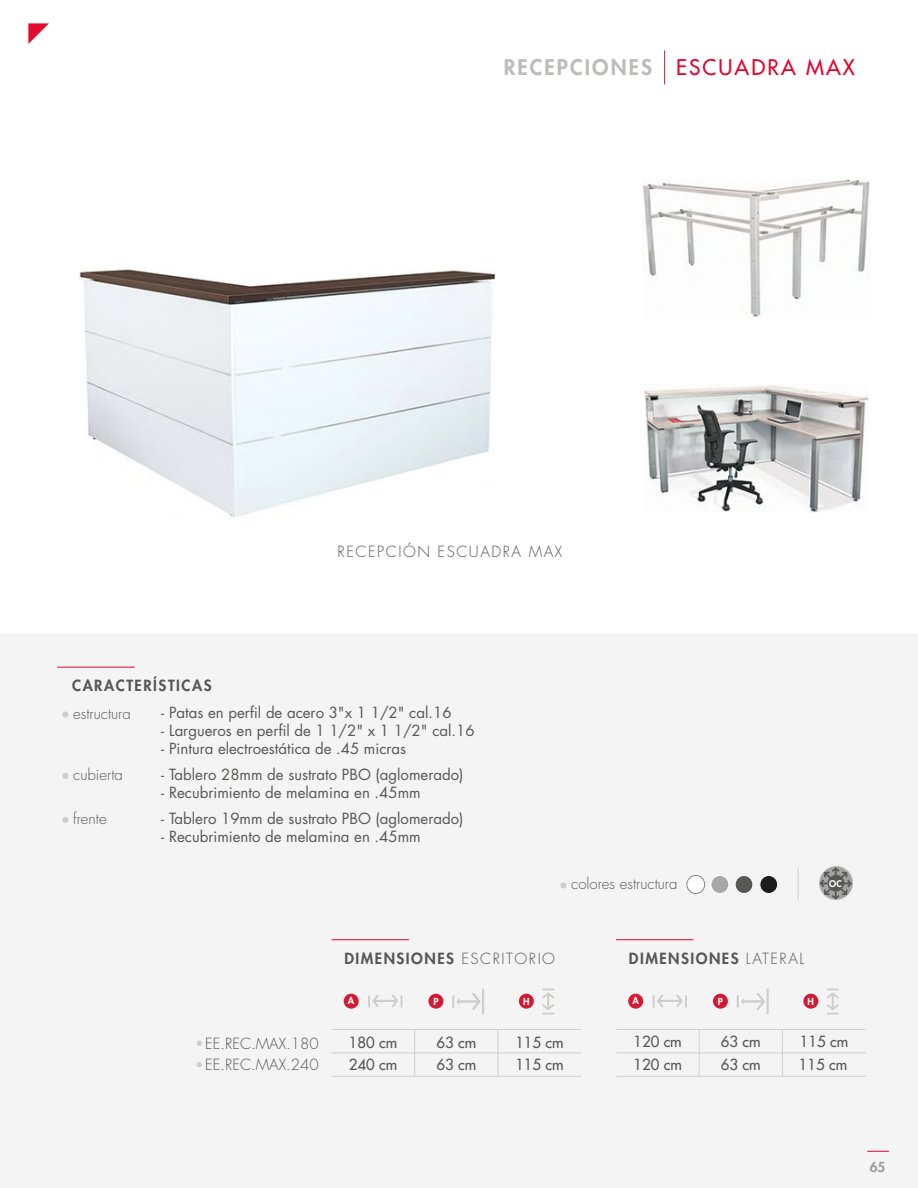
<style>
.page{position:relative;width:918px;height:1188px;background:#fff}
.page>*{position:absolute;margin:0;border:0;box-sizing:border-box;transform-origin:0 0}
.t1{font:800 21px "Futura Std";letter-spacing:.1em;color:#bcbcbb}
.t2{font:15px "Futura Std";color:#575756}
.t3{font:300 15px "Futura Std";color:#575756}
.t4{font:500 15px "Futura Std";color:#575756}
.t5{font:800 15px "Futura Std";letter-spacing:.1em;color:#575756}
.t6{font:300 15px "Futura Std";letter-spacing:.1em;color:#575756}
.t7{font:800 13.5px "Futura Std";color:#9d9d9c}
.t8{font:800 9.45px "Futura Std";color:#fff}
.t9{font:800 9px "Futura Std";color:#fff}
.s1{font-weight:500;color:#e4032c}
.s2{font-weight:300}
</style>
<div class="page">
<div style="left:0;top:635px;width:918px;height:553px;background:#f4f4f4"></div>
<hr style="left:664px;top:50px;width:1px;height:34px;background:#d61c34">
<hr style="left:332px;top:1076px;width:249px;height:1px;background:#d0d0d0">
<svg style="left:197px;top:1062px;width:5px;height:5px"></svg>
<hr style="left:616px;top:939px;width:78px;height:1px;background:#e4032c">
<hr style="left:616px;top:1076px;width:250px;height:1px;background:#d0d0d0">
<hr style="left:616px;top:1029px;width:250px;height:1px;background:#d0d0d0">
<hr style="left:616px;top:1053px;width:250px;height:1px;background:#d0d0d0">
<hr style="left:699px;top:1030px;width:1px;height:46px;background:#d0d0d0">
<hr style="left:782px;top:1030px;width:1px;height:46px;background:#d0d0d0">
<div style="left:713px;top:994px;width:15px;height:15px;background:#d51933;border-radius:50%"></div>
<hr style="left:766px;top:988px;width:3px;height:26px;background:#cecece">
<svg style="left:737px;top:993px;width:28px;height:17px"></svg>
<div style="left:628px;top:994px;width:15px;height:15px;background:#d51933;border-radius:50%"></div>
<svg style="left:653px;top:995px;width:34px;height:13px"></svg>
<div style="left:803px;top:994px;width:15px;height:15px;background:#d51933;border-radius:50%"></div>
<svg style="left:827px;top:989px;width:12px;height:26px"></svg>
<hr style="left:332px;top:939px;width:77px;height:1px;background:#e4032c">
<hr style="left:332px;top:1053px;width:249px;height:1px;background:#d0d0d0">
<hr style="left:332px;top:1029px;width:249px;height:1px;background:#d0d0d0">
<hr style="left:414px;top:1030px;width:1px;height:46px;background:#d0d0d0">
<hr style="left:498px;top:1030px;width:1px;height:46px;background:#d0d0d0">
<div style="left:428px;top:994px;width:15px;height:15px;background:#d51933;border-radius:50%"></div>
<hr style="left:482px;top:988px;width:2px;height:26px;background:#cecece">
<svg style="left:452px;top:993px;width:29px;height:17px"></svg>
<div style="left:344px;top:994px;width:15px;height:15px;background:#d51933;border-radius:50%"></div>
<svg style="left:368px;top:995px;width:34px;height:13px"></svg>
<div style="left:519px;top:994px;width:15px;height:15px;background:#d51933;border-radius:50%"></div>
<svg style="left:542px;top:989px;width:12px;height:26px"></svg>
<svg style="left:197px;top:1041px;width:5px;height:5px"></svg>
<hr style="left:57px;top:667px;width:78px;height:1px;background:#e4032c">
<svg style="left:62px;top:712px;width:6px;height:6px"></svg>
<svg style="left:62px;top:773px;width:6px;height:6px"></svg>
<svg style="left:62px;top:817px;width:6px;height:6px"></svg>
<svg style="left:820px;top:866px;width:33px;height:33px"></svg>
<svg style="left:819px;top:867px;width:33px;height:33px"></svg>
<svg style="left:820px;top:867px;width:32px;height:32px"></svg>
<svg style="left:560px;top:882px;width:6px;height:6px"></svg>
<div style="left:687px;top:875px;width:18px;height:19px;background:#fff;border-radius:50%"></div>
<div style="left:687px;top:875px;width:18px;height:19px;border:1px solid #878787;border-radius:50%"></div>
<div style="left:711px;top:875px;width:18px;height:19px;background:#a8a8a7;border-radius:50%"></div>
<div style="left:711px;top:875px;width:18px;height:19px;border:1px solid #fff;border-radius:50%"></div>
<div style="left:735px;top:875px;width:18px;height:19px;background:#575756;border-radius:50%"></div>
<div style="left:735px;top:875px;width:18px;height:19px;border:1px solid #fff;border-radius:50%"></div>
<div style="left:760px;top:875px;width:18px;height:19px;background:#1d1d1b;border-radius:50%"></div>
<div style="left:760px;top:875px;width:18px;height:19px;border:1px solid #fff;border-radius:50%"></div>
<hr style="left:798px;top:867px;width:1px;height:34px;background:#d0d0d0">
<svg style="left:867px;top:1151px;width:22px;height:1px"></svg>
<img style="left:643px;top:180px;width:227px;height:137px">
<img style="left:79px;top:269px;width:417px;height:249px">
<img style="left:644px;top:385px;width:225px;height:128px">
<svg style="left:28px;top:23px;width:21px;height:21px"></svg>
<h1 class="t1" style="left:504px;top:54px;width:353px">RECEPCIONES <span class="s1">ESCUADRA MAX</span></h1>
<p class="t6" style="left:338px;top:543px;width:226px">RECEPCIÓN ESCUADRA MAX</p>
<p class="t5" style="left:72px;top:676px;width:141px">CARACTERÍSTICAS</p>
<p class="t3" style="left:73px;top:704px;width:59px">estructura</p>
<p class="t2" style="left:161px;top:703px;width:292px">- Patas en perfil de acero 3"x 1 1/2" cal.16</p>
<p class="t2" style="left:161px;top:721px;width:315px">- Largueros en perfil de 1 1/2" x 1 1/2" cal.16</p>
<p class="t2" style="left:161px;top:739px;width:246px">- Pintura electroestática de .45 micras</p>
<p class="t2" style="left:161px;top:765px;width:304px">- Tablero 28mm de sustrato PBO (aglomerado)</p>
<p class="t2" style="left:161px;top:783px;width:261px">- Recubrimiento de melamina en .45mm</p>
<p class="t3" style="left:73px;top:765px;width:51px">cubierta</p>
<p class="t3" style="left:73px;top:809px;width:35px">frente</p>
<p class="t2" style="left:161px;top:809px;width:304px">- Tablero 19mm de sustrato PBO (aglomerado)</p>
<p class="t2" style="left:161px;top:827px;width:261px">- Recubrimiento de melamina en .45mm</p>
<p class="t3" style="left:571px;top:875px;width:108px">colores estructura</p>
<p class="t9" style="left:830px;top:877px;width:14px">OC</p>
<p class="t5" style="left:344px;top:949px;width:212px">DIMENSIONES <span class="s2">ESCRITORIO</span></p>
<p class="t5" style="left:629px;top:949px;width:177px">DIMENSIONES <span class="s2">LATERAL</span></p>
<p class="t8" style="left:348px;top:995px;width:8px">A</p>
<p class="t8" style="left:433px;top:996px;width:7px">P</p>
<p class="t8" style="left:523px;top:996px;width:8px">H</p>
<p class="t8" style="left:632px;top:995px;width:8px">A</p>
<p class="t8" style="left:718px;top:996px;width:7px">P</p>
<p class="t8" style="left:808px;top:996px;width:8px">H</p>
<p class="t3" style="left:205px;top:1034px;width:115px">EE.REC.MAX.180</p>
<p class="t4" style="left:349px;top:1033px;width:50px">180 cm</p>
<p class="t4" style="left:436px;top:1033px;width:41px">63 cm</p>
<p class="t4" style="left:515px;top:1033px;width:50px">115 cm</p>
<p class="t4" style="left:633px;top:1032px;width:50px">120 cm</p>
<p class="t4" style="left:721px;top:1032px;width:41px">63 cm</p>
<p class="t4" style="left:800px;top:1032px;width:50px">115 cm</p>
<p class="t3" style="left:205px;top:1056px;width:115px">EE.REC.MAX.240</p>
<p class="t4" style="left:349px;top:1055px;width:50px">240 cm</p>
<p class="t4" style="left:436px;top:1055px;width:41px">63 cm</p>
<p class="t4" style="left:515px;top:1055px;width:50px">115 cm</p>
<p class="t4" style="left:633px;top:1055px;width:50px">120 cm</p>
<p class="t4" style="left:721px;top:1055px;width:41px">63 cm</p>
<p class="t4" style="left:799px;top:1055px;width:50px">115 cm</p>
<p class="t7" style="left:870px;top:1159px;width:17px">65</p>
</div>
